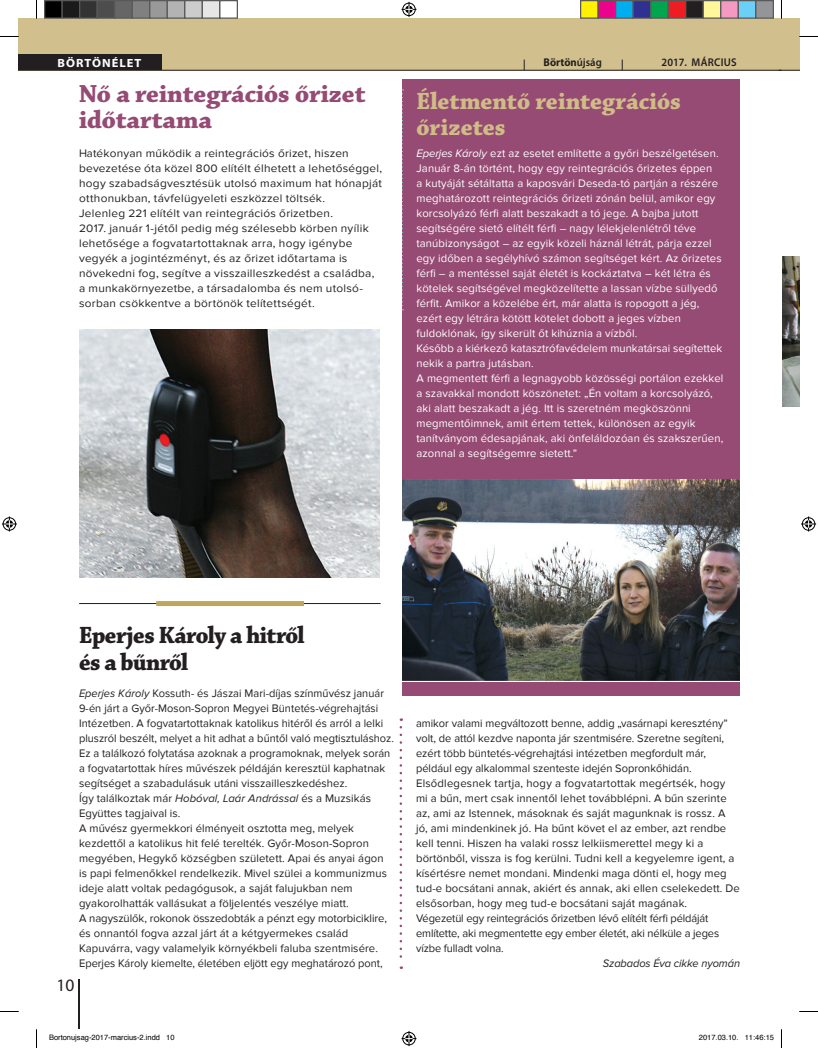
<style>
.page{position:relative;width:818px;height:1048px;background:#fff}
.page>*{position:absolute;margin:0;border:0;box-sizing:border-box;transform-origin:0 0}
.t1{font:26.25px/26.2px "Chaparral Pro Bold Subh";color:#954b74}
.t2{font:25px/26.2px "Chaparral Pro Bold Subh";color:#cfbc86}
.t3{font:25px/26.2px "Chaparral Pro Bold Subh";letter-spacing:-.02em;color:#231f20}
.t4{font:17.5px "Myriad Pro";color:#231f20}
.t5{font:700 11.88px "Myriad Pro";color:#fff;scale:1.05 1}
.t6{font:11.25px/15px "Proxima Nova";letter-spacing:.01em;color:#231f20}
.t7{font:11.25px/15px "Proxima Nova";letter-spacing:.01em;color:#fff}
.t8{font:italic 11.25px "Proxima Nova";letter-spacing:-.01em;color:#231f20}
.t9{font:600 11.25px "Myriad Pro";color:#231f20;scale:.95 1}
.t10{font:700 11.25px "Myriad Pro";color:#231f20;scale:.95 1}
.t11{font:7.5px "Helvetica";color:#000}
.s1{font-weight:600}
.s2{font-style:italic}
</style>
<div class="page">
<div style="left:19px;top:19px;width:779px;height:51px;background:#d1c08d"></div>
<div style="left:402px;top:79px;width:337px;height:617px;background:#954b74"></div>
<hr style="left:19px;top:70px;width:762px;height:1px;background:#231f20">
<svg style="left:778px;top:70px;width:20px;height:1px"></svg>
<div style="left:36px;top:54px;width:126px;height:16px;background:#231f20"></div>
<div style="left:19px;top:54px;width:23px;height:16px;background:#231f20"></div>
<img style="left:402px;top:479px;width:337px;height:202px">
<hr style="left:78px;top:979px;width:2px;height:50px;background:#231f20">
<img style="left:782px;top:256px;width:16px;height:150px">
<svg style="left:402px;top:89px;width:1px;height:221px"></svg>
<svg style="left:399px;top:727px;width:3px;height:241px"></svg>
<hr style="left:79px;top:603px;width:301px;height:1px;background:#231f20">
<div style="left:156px;top:601px;width:148px;height:5px;background:#bea65c"></div>
<img style="left:79px;top:330px;width:300px;height:247px">
<svg style="left:0;top:36px;width:19px;height:1px"></svg>
<svg style="left:798px;top:36px;width:19px;height:1px"></svg>
<svg style="left:0;top:1011px;width:19px;height:1px"></svg>
<svg style="left:799px;top:1011px;width:18px;height:1px"></svg>
<svg style="left:36px;top:0;width:1px;height:19px"></svg>
<svg style="left:36px;top:1029px;width:1px;height:18px"></svg>
<svg style="left:401px;top:2px;width:15px;height:15px"></svg>
<svg style="left:401px;top:1031px;width:15px;height:14px"></svg>
<svg style="left:2px;top:516px;width:15px;height:15px"></svg>
<svg style="left:801px;top:516px;width:14px;height:15px"></svg>
<div style="left:45px;top:1px;width:17px;height:17px;background:#000"></div>
<div style="left:44px;top:0;width:19px;height:19px;border:1px solid #595959"></div>
<div style="left:62px;top:1px;width:18px;height:17px;background:#1a1a1a"></div>
<div style="left:61px;top:0;width:19px;height:19px;border:1px solid #595959"></div>
<div style="left:80px;top:1px;width:17px;height:17px;background:#333"></div>
<div style="left:79px;top:0;width:19px;height:19px;border:1px solid #595959"></div>
<div style="left:97px;top:1px;width:18px;height:17px;background:#4d4d4d"></div>
<div style="left:96px;top:0;width:19px;height:19px;border:1px solid #595959"></div>
<div style="left:115px;top:1px;width:17px;height:17px;background:#666"></div>
<div style="left:114px;top:0;width:19px;height:19px;border:1px solid #595959"></div>
<div style="left:132px;top:1px;width:18px;height:17px;background:#808080"></div>
<div style="left:131px;top:0;width:19px;height:19px;border:1px solid #595959"></div>
<div style="left:150px;top:1px;width:17px;height:17px;background:#999"></div>
<div style="left:149px;top:0;width:19px;height:19px;border:1px solid #595959"></div>
<div style="left:167px;top:1px;width:18px;height:17px;background:#b3b3b3"></div>
<div style="left:166px;top:0;width:19px;height:19px;border:1px solid #595959"></div>
<div style="left:185px;top:1px;width:17px;height:17px;background:#ccc"></div>
<div style="left:184px;top:0;width:19px;height:19px;border:1px solid #595959"></div>
<div style="left:202px;top:1px;width:18px;height:17px;background:#e6e6e6"></div>
<div style="left:201px;top:0;width:19px;height:19px;border:1px solid #595959"></div>
<div style="left:219px;top:0;width:19px;height:19px;border:1px solid #595959"></div>
<div style="left:580px;top:1px;width:17px;height:17px;background:#fff101"></div>
<div style="left:579px;top:0;width:19px;height:19px;border:1px solid #595959"></div>
<div style="left:597px;top:1px;width:18px;height:17px;background:#ed028c"></div>
<div style="left:597px;top:0;width:19px;height:19px;border:1px solid #595959"></div>
<div style="left:615px;top:1px;width:17px;height:17px;background:#00aeef"></div>
<div style="left:614px;top:0;width:19px;height:19px;border:1px solid #595959"></div>
<div style="left:632px;top:1px;width:18px;height:17px;background:#2e3092"></div>
<div style="left:632px;top:0;width:19px;height:19px;border:1px solid #595959"></div>
<div style="left:650px;top:1px;width:17px;height:17px;background:#00a54f"></div>
<div style="left:649px;top:0;width:19px;height:19px;border:1px solid #595959"></div>
<div style="left:667px;top:1px;width:18px;height:17px;background:#ee1d23"></div>
<div style="left:667px;top:0;width:19px;height:19px;border:1px solid #595959"></div>
<div style="left:685px;top:1px;width:17px;height:17px;background:#231f20"></div>
<div style="left:684px;top:0;width:19px;height:19px;border:1px solid #595959"></div>
<div style="left:702px;top:1px;width:18px;height:17px;background:#fff79a"></div>
<div style="left:702px;top:0;width:19px;height:19px;border:1px solid #595959"></div>
<div style="left:720px;top:1px;width:17px;height:17px;background:#f499c2"></div>
<div style="left:719px;top:0;width:19px;height:19px;border:1px solid #595959"></div>
<div style="left:737px;top:1px;width:18px;height:17px;background:#6bcff6"></div>
<div style="left:737px;top:0;width:19px;height:19px;border:1px solid #595959"></div>
<div style="left:755px;top:1px;width:17px;height:17px;background:#939598"></div>
<div style="left:754px;top:0;width:19px;height:19px;border:1px solid #595959"></div>
<p class="t5" style="left:58px;top:55px;width:35px">BÖRTÖNÉ</p>
<p class="t5" style="left:119px;top:55px;width:15px">LET</p>
<p class="t10" style="left:543px;top:55px;width:63px">Börtön<span class="s1">újság</span></p>
<p class="t9" style="left:661px;top:55px;width:40px">2017. MÁRCIUS</p>
<h1 class="t1" style="left:79px;top:82px;width:288px">Nő a reintegrációs őrizet időtartama</h1>
<p class="t6" style="left:79px;top:145px;width:304px">Hatékonyan működik a reintegrációs őrizet, hiszen bevezetése óta közel 800 elítélt élhetett a lehetőséggel, hogy szabadságvesztésük utolsó maximum hat hónapját otthonukban, távfelügyeleti eszközzel töltsék.<br>Jelenleg 221 elítélt van reintegrációs őrizetben.<br>2017. január 1-jétől pedig még szélesebb körben nyílik lehetősége a fogvatartottaknak arra, hogy igénybe vegyék a jogintézményt, és az őrizet időtartama is növekedni fog, segítve a visszailleszkedést a családba, a munkakörnyezetbe, a társadalomba és nem utolsó&shy;sorban csökkentve a börtönök telítettségét.</p>
<h2 class="t2" style="left:416px;top:89px;width:266px">Életmentő reintegrációs őrizetes</h2>
<p class="t7" style="left:416px;top:145px;width:308px"><span class="s2">Eperjes Károly</span> ezt az esetet említette a győri beszélgetésen.<br>Január 8-án történt, hogy egy reintegrációs őrizetes éppen<br>a kutyáját sétáltatta a kaposvári Deseda-tó partján a részére meghatározott reintegrációs őrizeti zónán belül, amikor egy korcsolyázó férfi alatt beszakadt a tó jege. A bajba jutott segítségére siető elítélt férfi – nagy lélekjelenlétről téve tanúbizonyságot – az egyik közeli háznál létrát, párja ezzel egy időben a segélyhívó számon segítséget kért. Az őrizetes férfi – a mentéssel saját életét is kockáztatva – két létra és kötelek segítségével megközelítette a lassan vízbe süllyedő férfit. Amikor a közelébe ért, már alatta is ropogott a jég, ezért egy létrára kötött kötelet dobott a jeges vízben fuldoklónak, így sikerült őt kihúznia a vízből.<br>Később a kiérkező katasztrófavédelem munkatársai segítettek nekik a partra jutásban.<br>A megmentett férfi a legnagyobb közösségi portálon ezekkel a szavakkal mondott köszönetet: „Én voltam a korcsolyázó, aki alatt beszakadt a jég. Itt is szeretném megköszönni megmentőimnek, amit értem tettek, különösen az egyik tanítványom édesapjának, aki önfeláldozóan és szakszerűen, azonnal a segítségemre sietett.”</p>
<h2 class="t3" style="left:79px;top:623px;width:227px">Eperjes Károly a hitről és a bűnről</h2>
<p class="t6" style="left:79px;top:685px;width:316px"><span class="s2">Eperjes Károly</span> Kossuth- és Jászai Mari-díjas színművész január 9-én járt a Győr-Moson-Sopron Megyei Büntetés-végrehajtási Intézetben. A fogvatartottaknak katolikus hitéről és arról a lelki pluszról beszélt, melyet a hit adhat a bűntől való megtisztuláshoz.<br>Ez a találkozó folytatása azoknak a programoknak, melyek során a fogvatartottak híres művészek példáján keresztül kaphatnak segítséget a szabadulásuk utáni visszailleszkedéshez.<br>Így találkoztak már <span class="s2">Hobóval, Laár Andrással</span> és a Muzsikás Együttes tagjaival is.<br>A művész gyermekkori élményeit osztotta meg, melyek kezdettől a katolikus hit felé terelték. Győr-Moson-Sopron megyében, Hegykő községben született. Apai és anyai ágon is papi felmenőkkel rendelkezik. Mivel szülei a kommunizmus ideje alatt voltak pedagógusok, a saját falujukban nem gyakorolhatták vallásukat a följelentés veszélye miatt.<br>A nagyszülők, rokonok összedobták a pénzt egy motorbiciklire, és onnantól fogva azzal járt át a kétgyermekes család Kapuvárra, vagy valamelyik környékbeli faluba szentmisére.<br>Eperjes Károly kiemelte, életében eljött egy meghatározó pont,</p>
<h3 class="t4" style="left:57px;top:974px;width:19px">10</h3>
<p class="t6" style="left:416px;top:715px;width:325px">amikor valami megváltozott benne, addig „vasárnapi keresztény” volt, de attól kezdve naponta jár szentmisére. Szeretne segíteni, ezért több büntetés-végrehajtási intézetben megfordult már, például egy alkalommal szenteste idején Sopronkőhidán.<br>Elsődlegesnek tartja, hogy a fogvatartottak megértsék, hogy<br>mi a bűn, mert csak innentől lehet továbblépni. A bűn szerinte az, ami az Istennek, másoknak és saját magunknak is rossz. A jó, ami mindenkinek jó. Ha bűnt követ el az ember, azt rendbe kell tenni. Hiszen ha valaki rossz lelkiismerettel megy ki a börtönből, vissza is fog kerülni. Tudni kell a kegyelemre igent, a kísértésre nemet mondani. Mindenki maga dönti el, hogy meg tud-e bocsátani annak, akiért és annak, aki ellen cselekedett. De elsősorban, hogy meg tud-e bocsátani saját magának.<br>Végezetül egy reintegrációs őrizetben lévő elítélt férfi példáját említette, aki megmentette egy ember életét, aki nélküle a jeges vízbe fulladt volna.</p>
<p class="t8" style="left:602px;top:958px;width:138px">Szabados Éva cikke nyomán</p>
<p class="t11" style="left:49px;top:1031px;width:127px">Bortonujsag-2017-marcius-2.indd 10</p>
<p class="t11" style="left:698px;top:1031px;width:77px">2017.03.10. 11:46:15</p>
</div>
